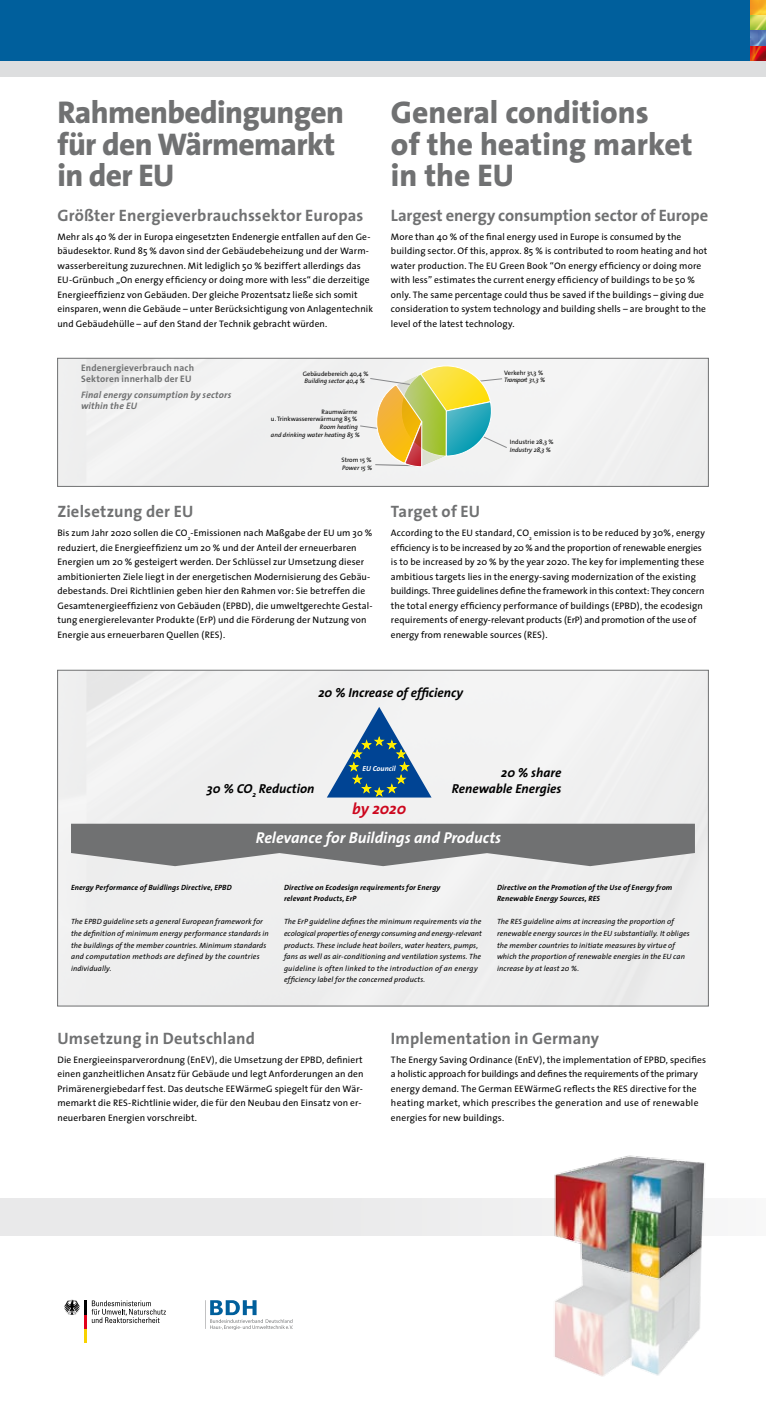
<style>
.page{position:relative;width:766px;height:1404px;background:#fff}
.page>*{position:absolute;margin:0;border:0;box-sizing:border-box;transform-origin:0 0}
.t1{font:800 31.5px/31.5px "The Sans";color:#707172}
.t2{font:800 31.5px/31.5px "The Sans";letter-spacing:-.02em;color:#707172}
.t3{font:700 16.43px "The Sans";letter-spacing:.01em;color:#707172}
.t4{font:italic 700 15.75px "The Sans";color:#fff}
.t5{font:italic 700 15.75px "The Sans";color:#cd071e}
.t6{font:italic 700 13.05px/15.5px "The Sans";color:#000;text-align:right}
.t7{font:9.45px/14.4px "The Sans";letter-spacing:.01em;color:#000}
.t8{font:700 9.45px/11.2px "The Sans";letter-spacing:.02em;color:#707172}
.t9{font:italic 700 9.45px/11.2px "The Sans";letter-spacing:.02em;color:#707172}
.t10{font:italic 7.65px/11.7px "The Sans";letter-spacing:.015em;color:#000}
.t11{font:italic 700 7.65px/11.7px "The Sans";letter-spacing:.02em;color:#000}
.t12{font:italic 700 7.42px "The Sans";color:#fff}
.t13{font:6.52px/7.6px "The Sans";color:#000;text-align:right}
.t14{font:italic 6.52px/7.6px "The Sans";color:#000}
.t15{font:italic 6.52px "The Sans";letter-spacing:-.06em;color:#000}
</style>
<div class="page">
<div style="left:0;top:1198px;width:765px;height:37px;background:#e9e9ea"></div>
<div style="left:0;top:0;width:765px;height:61px;background:#005f9c"></div>
<img style="left:750px;top:0;width:15px;height:15px">
<svg style="left:750px;top:15px;width:15px;height:16px"></svg>
<svg style="left:750px;top:31px;width:15px;height:15px"></svg>
<svg style="left:750px;top:46px;width:15px;height:15px"></svg>
<div style="left:0;top:61px;width:765px;height:16px;background:#dddedf"></div>
<img style="left:531px;top:1155px;width:234px;height:222px">
<svg style="left:71px;top:823px;width:623px;height:43px;background:#848586"></svg>
<svg style="left:327px;top:706px;width:104px;height:91px"></svg>
<div style="left:57px;top:358px;width:651px;height:128px;border:1px solid #707172"></div>
<svg style="left:359px;top:365px;width:148px;height:102px"></svg>
<svg style="left:205px;top:1300px;width:88px;height:29px"></svg>
<svg style="left:91px;top:1300px;width:75px;height:22px"></svg>
<hr style="left:84px;top:1328px;width:3px;height:14px;background:#f8d200">
<hr style="left:84px;top:1314px;width:3px;height:14px;background:#e2001a">
<hr style="left:84px;top:1300px;width:3px;height:14px;background:#000">
<svg style="left:64px;top:1299px;width:16px;height:15px"></svg>
<h1 class="t2" style="left:57px;top:96px;width:288px">Rahmenbedingungen für den Wärmemarkt in der EU</h1>
<h1 class="t1" style="left:391px;top:96px;width:303px">General conditions<br>of the heating market in the EU</h1>
<h2 class="t3" style="left:57px;top:202px;width:307px">Größter Energieverbrauchssektor Europas</h2>
<p class="t7" style="left:57px;top:229px;width:317px">Mehr als 40 % der in Europa eingesetzten Endenergie entfallen auf den Ge&shy;bäudesektor. Rund 85 % davon sind der Gebäudebeheizung und der Warm&shy;wasserbereitung zuzurechnen. Mit lediglich 50 % beziffert allerdings das EU-Grünbuch „On energy efficiency or doing more with less“ die derzeitige Energieeffizienz von Gebäuden. Der gleiche Prozentsatz ließe sich somit einsparen, wenn die Gebäude – unter Berücksichtigung von Anlagentechnik und Gebäudehülle – auf den Stand der Technik gebracht würden.</p>
<p class="t8" style="left:81px;top:362px;width:114px">Endenergieverbrauch nach<br>Sektoren innerhalb der EU</p>
<p class="t9" style="left:81px;top:389px;width:152px">Final energy consumption by sectors within the EU</p>
<p class="t13" style="left:302px;top:369px;width:67px">Gebäudebereich 40,4 %</p>
<p class="t14" style="left:304px;top:377px;width:62px">Building sector 40,4 %</p>
<p class="t13" style="left:271px;top:407px;width:88px">Raumwärme<br>u. Trinkwassererwärmung 85 %</p>
<p class="t14" style="left:271px;top:422px;width:90px;text-indent:49px">Room heating and drinking water heating 85 %</p>
<p class="t13" style="left:341px;top:456px;width:32px">Strom 15 %</p>
<p class="t14" style="left:342px;top:464px;width:31px">Power 15 %</p>
<h2 class="t3" style="left:57px;top:498px;width:137px">Zielsetzung der EU</h2>
<p class="t7" style="left:57px;top:525px;width:316px">Bis zum Jahr 2020 sollen die CO<sub>2</sub>-Emissionen nach Maßgabe der EU um 30 % reduziert, die Energieeffizienz um 20 % und der Anteil der erneuerbaren Energien um 20 % gesteigert werden. Der Schlüssel zur Umsetzung dieser ambitionierten Ziele liegt in der energetischen Modernisierung des Gebäu&shy;debestands. Drei Richtlinien geben hier den Rahmen vor: Sie betreffen die Gesamtenergieeffizienz von Gebäuden (EPBD), die umweltgerechte Gestal&shy;tung energierelevanter Produkte (ErP) und die Förderung der Nutzung von Energie aus erneuerbaren Quellen (RES).</p>
<h2 class="t3" style="left:391px;top:202px;width:319px">Largest energy consumption sector of Europe</h2>
<p class="t7" style="left:391px;top:229px;width:318px">More than 40 % of the final energy used in Europe is consumed by the building sector. Of this, approx. 85 % is contributed to room heating and hot water production. The EU Green Book “On energy efficiency or doing more with less” estimates the current energy efficiency of buildings to be 50 % only. The same percentage could thus be saved if the buildings – giving due consideration to system technology and building shells – are brought to the level of the latest technology.</p>
<p class="t13" style="left:504px;top:368px;width:40px">Verkehr 31,3 %</p>
<p class="t15" style="left:504px;top:375px;width:42px">Transport 31,3 %</p>
<p class="t13" style="left:509px;top:438px;width:45px">Industrie 28,3 %</p>
<p class="t14" style="left:509px;top:446px;width:43px">Industry 28,3 %</p>
<h2 class="t3" style="left:391px;top:498px;width:90px">Target of EU</h2>
<p class="t7" style="left:391px;top:525px;width:315px">According to the EU standard, CO<sub>2</sub> emission is to be reduced by 30%, energy efficiency is to be increased by 20 % and the proportion of renewable energies is to be increased by 20 % by the year 2020. The key for implementing these ambitious targets lies in the energy-saving modernization of the existing buildings. Three guidelines define the framework in this context: They concern the total energy efficiency performance of buildings (EPBD), the ecodesign requirements of energy-relevant products (ErP) and promotion of the use of energy from renewable sources (RES).</p>
<h3 class="t6" style="left:318px;top:684px;width:146px">20 % Increase of efficiency</h3>
<p class="t12" style="left:362px;top:762px;width:35px">EU Council</p>
<h3 class="t6" style="left:451px;top:764px;width:111px">20 % share<br>Renewable Energies</h3>
<h3 class="t4" style="left:256px;top:824px;width:247px">Relevance for Buildings and Products</h3>
<h3 class="t6" style="left:207px;top:780px;width:109px">30 % CO<sub>2</sub> Reduction</h3>
<h3 class="t5" style="left:352px;top:795px;width:56px">by 2020</h3>
<p class="t11" style="left:71px;top:880px;width:162px">Energy Performance of Buidlings Directive, EPBD</p>
<p class="t10" style="left:71px;top:915px;width:199px">The EPBD guideline sets a general European framework for the definition of minimum energy performance standards in the buildings of the member countries. Minimum standards and computation methods are defined by the countries individually.</p>
<p class="t11" style="left:284px;top:880px;width:158px">Directive on Ecodesign requirements for Energy relevant Products, ErP</p>
<p class="t10" style="left:284px;top:915px;width:199px">The ErP guideline defines the minimum requirements via the ecological properties of energy consuming and energy-relevant products. These include heat boilers, water heaters, pumps, fans as well as air-conditioning and ventilation systems. The guideline is often linked to the introduction of an energy efficiency label for the concerned products.</p>
<p class="t11" style="left:497px;top:880px;width:177px">Directive on the Promotion of the Use of Energy from<br>Renewable Energy Sources, RES</p>
<p class="t10" style="left:497px;top:915px;width:194px">The RES guideline aims at increasing the proportion of renewable energy sources in the EU substantially. It obliges the member countries to initiate measures by virtue of which the proportion of renewable energies in the EU can increase by at least 20 %.</p>
<h2 class="t3" style="left:57px;top:1024px;width:199px">Umsetzung in Deutschland</h2>
<p class="t7" style="left:57px;top:1052px;width:307px">Die Energieeinsparverordnung (EnEV), die Umsetzung der EPBD, definiert einen ganzheitlichen Ansatz für Gebäude und legt Anforderungen an den Primärenergiebedarf fest. Das deutsche EEWärmeG spiegelt für den Wär&shy;memarkt die RES-Richtlinie wider, die für den Neubau den Einsatz von er&shy;neuerbaren Energien vorschreibt.</p>
<h2 class="t3" style="left:391px;top:1024px;width:210px">Implementation in Germany</h2>
<p class="t7" style="left:391px;top:1052px;width:317px">The Energy Saving Ordinance (EnEV), the implementation of EPBD, specifies a holistic approach for buildings and defines the requirements of the primary energy demand. The German EEWärmeG reflects the RES directive for the heating market, which prescribes the generation and use of renewable energies for new buildings.</p>
</div>
